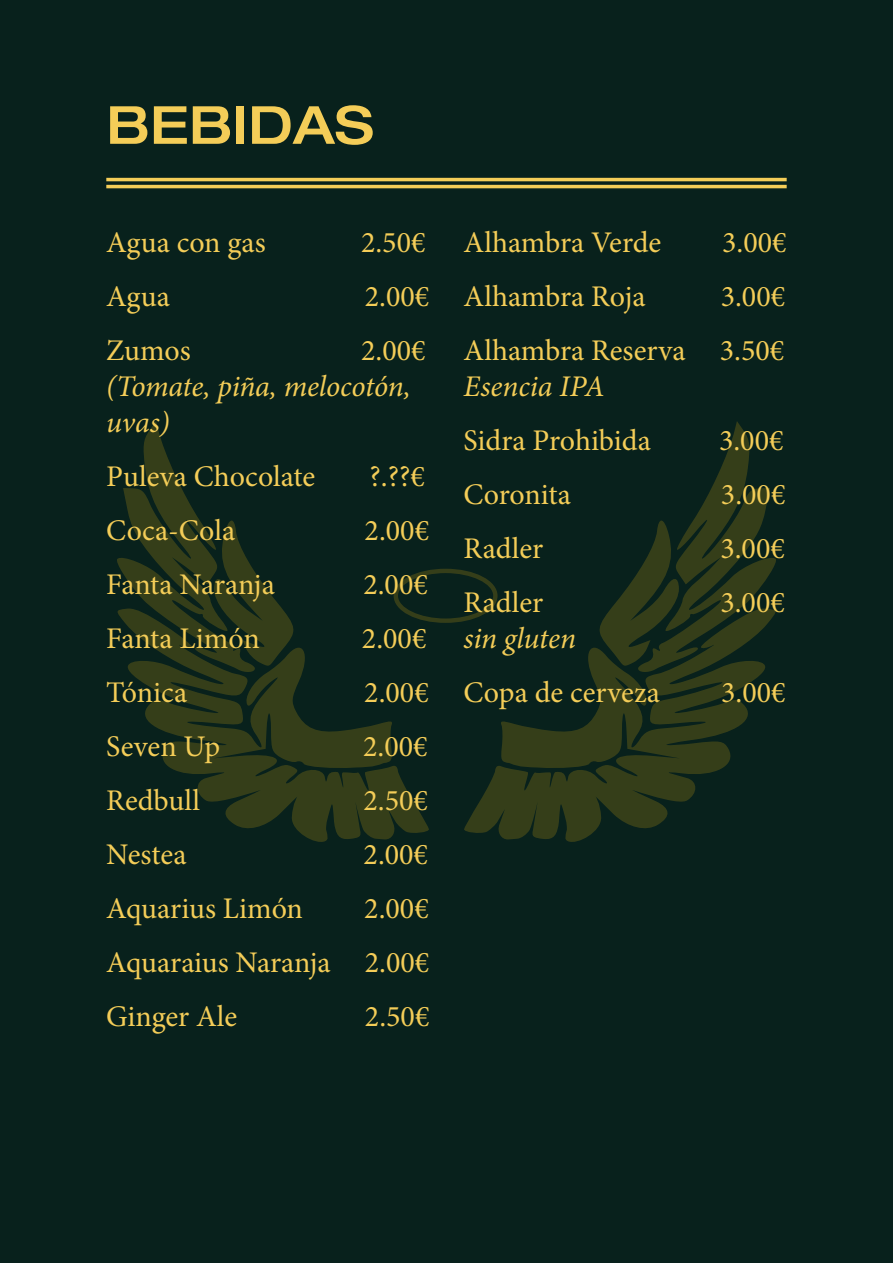
<style>
.page{position:relative;width:893px;height:1263px;background:#08211c}
.page>*{position:absolute;margin:0;border:0;box-sizing:border-box;transform-origin:0 0}
.t1{font:500 expanded 52.5px "Helvetica Neue LT Std";color:#f4cd58}
.t2{font:30px/54px "Minion Pro";color:#f4cd58;text-align:justify}
.t3{font:italic 30px/36px "Minion Pro";letter-spacing:-.01em;color:#f4cd58}
</style>
<div class="page">
<svg style="left:429px;top:569px;width:35px;height:54px"></svg>
<svg style="left:464px;top:421px;width:312px;height:421px"></svg>
<svg style="left:117px;top:421px;width:312px;height:421px"></svg>
<hr style="left:106px;top:178px;width:681px;height:3px;background:#f4cd58">
<hr style="left:106px;top:185px;width:681px;height:3px;background:#f4cd58">
<h1 class="t1" style="left:106px;top:92px;width:269px">BEBIDAS</h1>
<p class="t2" style="left:106px;top:216px;width:161px">Agua con gas</p>
<p class="t2" style="left:361px;top:216px;width:66px">2.50€</p>
<p class="t2" style="left:106px;top:270px;width:65px">Agua</p>
<p class="t2" style="left:365px;top:270px;width:66px">2.00€</p>
<p class="t2" style="left:106px;top:324px;width:86px">Zumos</p>
<p class="t2" style="left:361px;top:324px;width:66px">2.00€</p>
<p class="t3" style="left:106px;top:368px;width:306px">(Tomate, piña, melocotón, uvas)</p>
<p class="t2" style="left:106px;top:450px;width:210px">Puleva Chocolate</p>
<p class="t2" style="left:370px;top:450px;width:57px">?.??€</p>
<p class="t2" style="left:106px;top:504px;width:130px">Coca-Cola</p>
<p class="t2" style="left:365px;top:504px;width:66px">2.00€</p>
<p class="t2" style="left:106px;top:558px;width:170px">Fanta Naranja</p>
<p class="t2" style="left:363px;top:558px;width:66px">2.00€</p>
<p class="t2" style="left:106px;top:612px;width:155px">Fanta Limón</p>
<p class="t2" style="left:362px;top:612px;width:66px">2.00€</p>
<p class="t2" style="left:106px;top:666px;width:82px">Tónica</p>
<p class="t2" style="left:364px;top:666px;width:66px">2.00€</p>
<p class="t2" style="left:106px;top:720px;width:115px">Seven Up</p>
<p class="t2" style="left:363px;top:720px;width:66px">2.00€</p>
<p class="t2" style="left:106px;top:774px;width:95px">Redbull</p>
<p class="t2" style="left:363px;top:774px;width:66px">2.50€</p>
<p class="t2" style="left:106px;top:828px;width:82px">Nestea</p>
<p class="t2" style="left:364px;top:828px;width:66px">2.00€</p>
<p class="t2" style="left:106px;top:882px;width:198px">Aquarius Limón</p>
<p class="t2" style="left:106px;top:882px;width:324px;text-indent:258px">2.00€ Aquaraius Naranja 2.00€ Ginger Ale</p>
<p class="t2" style="left:365px;top:990px;width:66px">2.50€</p>
<p class="t2" style="left:463px;top:216px;width:199px">Alhambra Verde</p>
<p class="t2" style="left:722px;top:216px;width:66px">3.00€</p>
<p class="t2" style="left:463px;top:270px;width:184px">Alhambra Roja</p>
<p class="t2" style="left:463px;top:270px;width:323px;text-align:right">3.00€<br>Alhambra Reserva 3.50€</p>
<p class="t3" style="left:463px;top:368px;width:143px">Esencia IPA</p>
<p class="t2" style="left:463px;top:414px;width:189px">Sidra Prohibida</p>
<p class="t2" style="left:719px;top:414px;width:66px">3.00€</p>
<p class="t2" style="left:463px;top:468px;width:109px">Coronita</p>
<p class="t2" style="left:721px;top:468px;width:66px">3.00€</p>
<p class="t2" style="left:463px;top:522px;width:81px">Radler</p>
<p class="t2" style="left:720px;top:522px;width:66px">3.00€</p>
<p class="t2" style="left:463px;top:576px;width:81px">Radler</p>
<p class="t2" style="left:720px;top:576px;width:66px">3.00€</p>
<p class="t3" style="left:463px;top:620px;width:114px">sin gluten</p>
<p class="t2" style="left:463px;top:666px;width:198px">Copa de cerveza</p>
<p class="t2" style="left:721px;top:666px;width:66px">3.00€</p>
</div>
